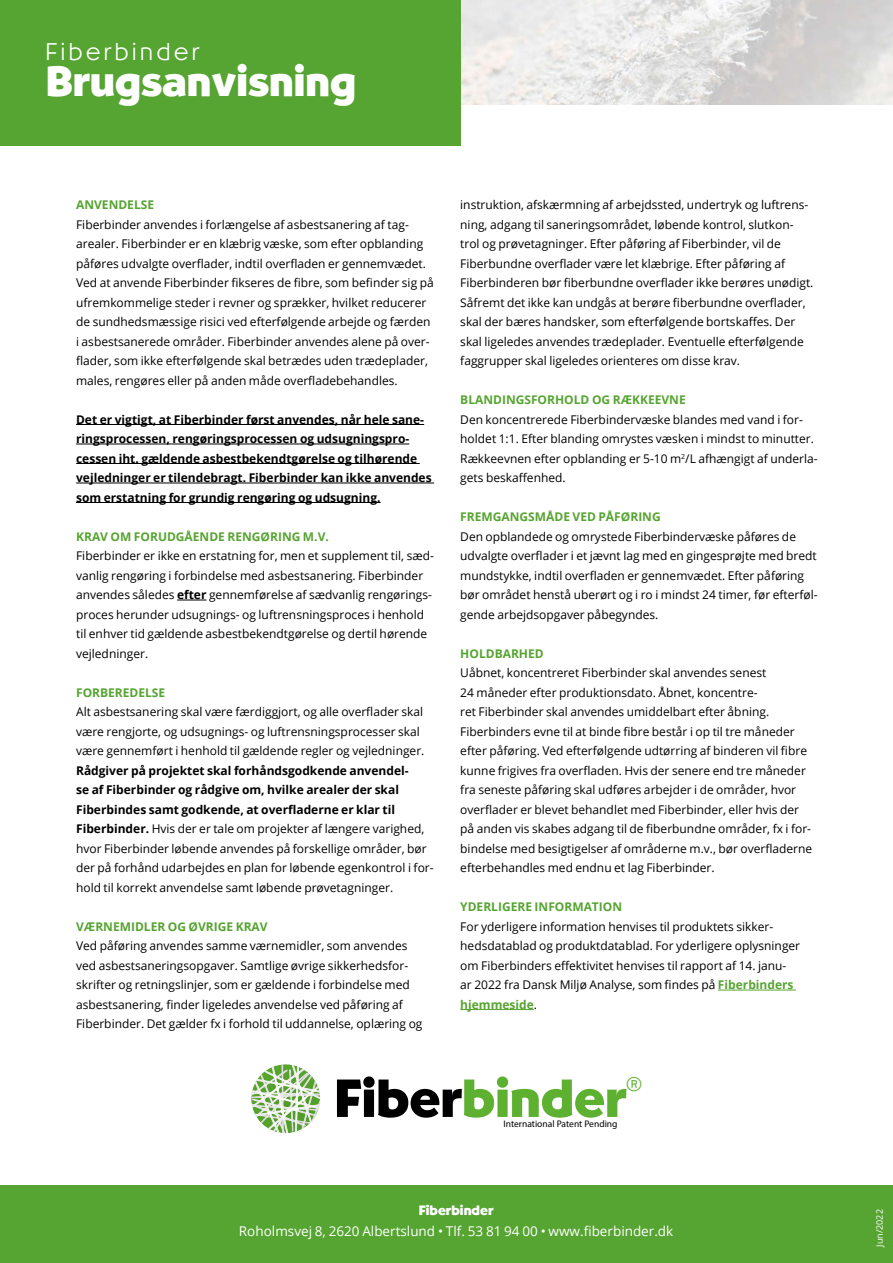
<style>
.page{position:relative;width:893px;height:1263px;background:#fff}
.page>*{position:absolute;margin:0;border:0;box-sizing:border-box;transform-origin:0 0}
.t1{font:52.8px "Cg Bernhardt Bd";color:#5eb130}
.t2{font:42px "Cg Bernhardt Bd";color:#fff}
.t3{font:24px "Cg Bernhardt Lt";letter-spacing:.15em;color:#fff}
.t4{font:13.5px "Open Sans";color:#fff}
.t5{font:13.5px "Cg Bernhardt Bd";color:#fff}
.t6{font:12px/19.5px "Open Sans";color:#000}
.t7{font:700 12px/19.5px "Open Sans";color:#000}
.t8{font:700 12px "Open Sans";color:#56a431}
.t9{font:9.6px "Myriad Pro";color:#000}
.t10{font:9px "Open Sans";color:#fff}
.s1{font-weight:700}
.s2{font-weight:700;color:#56a431}
.s3{color:#000}
</style>
<div class="page">
<img style="left:460px;top:0;width:433px;height:104px">
<div style="left:0;top:1185px;width:893px;height:78px;background:#56a431"></div>
<hr style="left:76px;top:424px;width:348px;height:1px;background:#000">
<hr style="left:76px;top:444px;width:333px;height:1px;background:#000">
<hr style="left:76px;top:463px;width:344px;height:1px;background:#000">
<hr style="left:76px;top:483px;width:358px;height:1px;background:#000">
<hr style="left:76px;top:502px;width:305px;height:1px;background:#000">
<hr style="left:177px;top:600px;width:30px;height:1px;background:#000">
<hr style="left:718px;top:990px;width:78px;height:1px;background:#56a431">
<hr style="left:460px;top:1009px;width:74px;height:1px;background:#56a431">
<div style="left:0;top:0;width:460px;height:145px;background:#56a431"></div>
<svg style="left:251px;top:1064px;width:69px;height:69px"></svg>
<h3 class="t3" style="left:46px;top:37px;width:155px">Fiberbinder</h3>
<h2 class="t2" style="left:46px;top:55px;width:312px">Brugsanvisning</h2>
<p class="t8" style="left:76px;top:196px;width:80px">ANVENDELSE</p>
<p class="t6" style="left:76px;top:214px;width:359px">Fiberbinder anvendes i forlængelse af asbestsanering af tag&shy;arealer. Fiberbinder er en klæbrig væske, som efter opblanding påføres udvalgte overflader, indtil overfladen er gennemvædet.<br>Ved at anvende Fiberbinder fikseres de fibre, som befinder sig på ufremkommelige steder i revner og sprækker, hvilket reducerer de sundhedsmæssige risici ved efterfølgende arbejde og færden i asbestsanerede områder. Fiberbinder anvendes alene på over&shy;flader, som ikke efterfølgende skal betrædes uden trædeplader, males, rengøres eller på anden måde overfladebehandles.</p>
<p class="t7" style="left:76px;top:409px;width:357px">Det er vigtigt, at Fiberbinder først anvendes, når hele sane&shy;ringsprocessen, rengøringsprocessen og udsugningspro&shy;cessen iht. gældende asbestbekendtgørelse og tilhørende vejledninger er tilendebragt. Fiberbinder kan ikke anvendes som erstatning for grundig rengøring og udsugning.</p>
<p class="t8" style="left:76px;top:528px;width:254px">KRAV OM FORUDGÅENDE RENGØRING M.V.</p>
<p class="t6" style="left:76px;top:546px;width:359px">Fiberbinder er ikke en erstatning for, men et supplement til, sæd&shy;vanlig rengøring i forbindelse med asbestsanering. Fiberbinder anvendes således <span class="s1">efter</span> gennemførelse af sædvanlig rengørings&shy;proces herunder udsugnings- og luftrensningsproces i henhold til enhver tid gældende asbestbekendtgørelse og dertil hørende vejledninger.</p>
<p class="t8" style="left:76px;top:684px;width:91px">FORBEREDELSE</p>
<p class="t6" style="left:76px;top:702px;width:350px">Alt asbestsanering skal være færdiggjort, og alle overflader skal være rengjorte, og udsugnings- og luftrensningsprocesser skal være gennemført i henhold til gældende regler og vejledninger.</p>
<p class="t6" style="left:76px;top:760px;width:359px"><span class="s1">Rådgiver på projektet skal forhåndsgodkende anvendel-<br>se af Fiberbinder og rådgive om, hvilke arealer der skal Fiberbindes samt godkende, at overfladerne er klar til Fiberbinder.</span> Hvis der er tale om projekter af længere varighed, hvor Fiberbinder løbende anvendes på forskellige områder, bør der på forhånd udarbejdes en plan for løbende egenkontrol i for&shy;hold til korrekt anvendelse samt løbende prøvetagninger.</p>
<p class="t8" style="left:76px;top:918px;width:193px">VÆRNEMIDLER OG ØVRIGE KRAV</p>
<p class="t6" style="left:76px;top:936px;width:348px">Ved påføring anvendes samme værnemidler, som anvendes ved asbestsaneringsopgaver. Samtlige øvrige sikkerhedsfor&shy;skrifter og retningslinjer, som er gældende i forbindelse med asbestsanering, finder ligeledes anvendelse ved påføring af Fiberbinder. Det gælder fx i forhold til uddannelse, oplæring og</p>
<p class="t6" style="left:460px;top:195px;width:355px">instruktion, afskærmning af arbejdssted, undertryk og luftrens&shy;ning, adgang til saneringsområdet, løbende kontrol, slutkon&shy;trol og prøvetagninger. Efter påføring af Fiberbinder, vil de Fiberbundne overflader være let klæbrige. Efter påføring af Fiberbinderen bør fiberbundne overflader ikke berøres unødigt.<br>Såfremt det ikke kan undgås at berøre fiberbundne overflader, skal der bæres handsker, som efterfølgende bortskaffes. Der skal ligeledes anvendes trædeplader. Eventuelle efterfølgende faggrupper skal ligeledes orienteres om disse krav.</p>
<p class="t8" style="left:460px;top:391px;width:227px">BLANDINGSFORHOLD OG RÆKKEEVNE</p>
<p class="t6" style="left:460px;top:409px;width:359px">Den koncentrerede Fiberbindervæske blandes med vand i for&shy;holdet 1:1. Efter blanding omrystes væsken i mindst to minutter.<br>Rækkeevnen efter opblanding er 5-10 m<sup>2</sup>/L afhængigt af underla&shy;gets beskaffenhed.</p>
<p class="t8" style="left:460px;top:508px;width:202px">FREMGANGSMÅDE VED PÅFØRING</p>
<p class="t6" style="left:460px;top:526px;width:359px">Den opblandede og omrystede Fiberbindervæske påføres de udvalgte overflader i et jævnt lag med en gingesprøjte med bredt mundstykke, indtil overfladen er gennemvædet. Efter påføring bør området henstå uberørt og i ro i mindst 24 timer, før efterføl&shy;gende arbejdsopgaver påbegyndes.</p>
<p class="t8" style="left:460px;top:645px;width:85px">HOLDBARHED</p>
<p class="t6" style="left:460px;top:663px;width:353px">Uåbnet, koncentreret Fiberbinder skal anvendes senest<br>24 måneder efter produktionsdato. Åbnet, koncentre-<br>ret Fiberbinder skal anvendes umiddelbart efter åbning.<br>Fiberbinders evne til at binde fibre består i op til tre måneder efter påføring. Ved efterfølgende udtørring af binderen vil fibre kunne frigives fra overfladen. Hvis der senere end tre måneder fra seneste påføring skal udføres arbejder i de områder, hvor overflader er blevet behandlet med Fiberbinder, eller hvis der på anden vis skabes adgang til de fiberbundne områder, fx i for&shy;bindelse med besigtigelser af områderne m.v., bør overfladerne efterbehandles med endnu et lag Fiberbinder.</p>
<p class="t8" style="left:460px;top:898px;width:163px">YDERLIGERE INFORMATION</p>
<p class="t6" style="left:460px;top:916px;width:341px">For yderligere information henvises til produktets sikker&shy;hedsdatablad og produktdatablad. For yderligere oplysninger om Fiberbinders effektivitet henvises til rapport af 14. janu&shy;ar 2022 fra Dansk Miljø Analyse, som findes på <span class="s2">Fiberbinders hjemmeside</span>.</p>
<h1 class="t1" style="left:334px;top:1065px;width:309px"><span class="s3">Fiber</span>binder<sup>®</sup></h1>
<p class="t9" style="left:503px;top:1118px;width:116px">International Patent Pending</p>
<p class="t5" style="left:419px;top:1202px;width:76px">Fiberbinder</p>
<p class="t4" style="left:239px;top:1222px;width:436px">Roholmsvej 8, 2620 Albertslund • Tlf. 53 81 94 00 • www.fiberbinder.dk</p>
<p class="t10" style="left:873px;top:1247px;width:39px;rotate:-90deg">Jun/2022</p>
</div>
